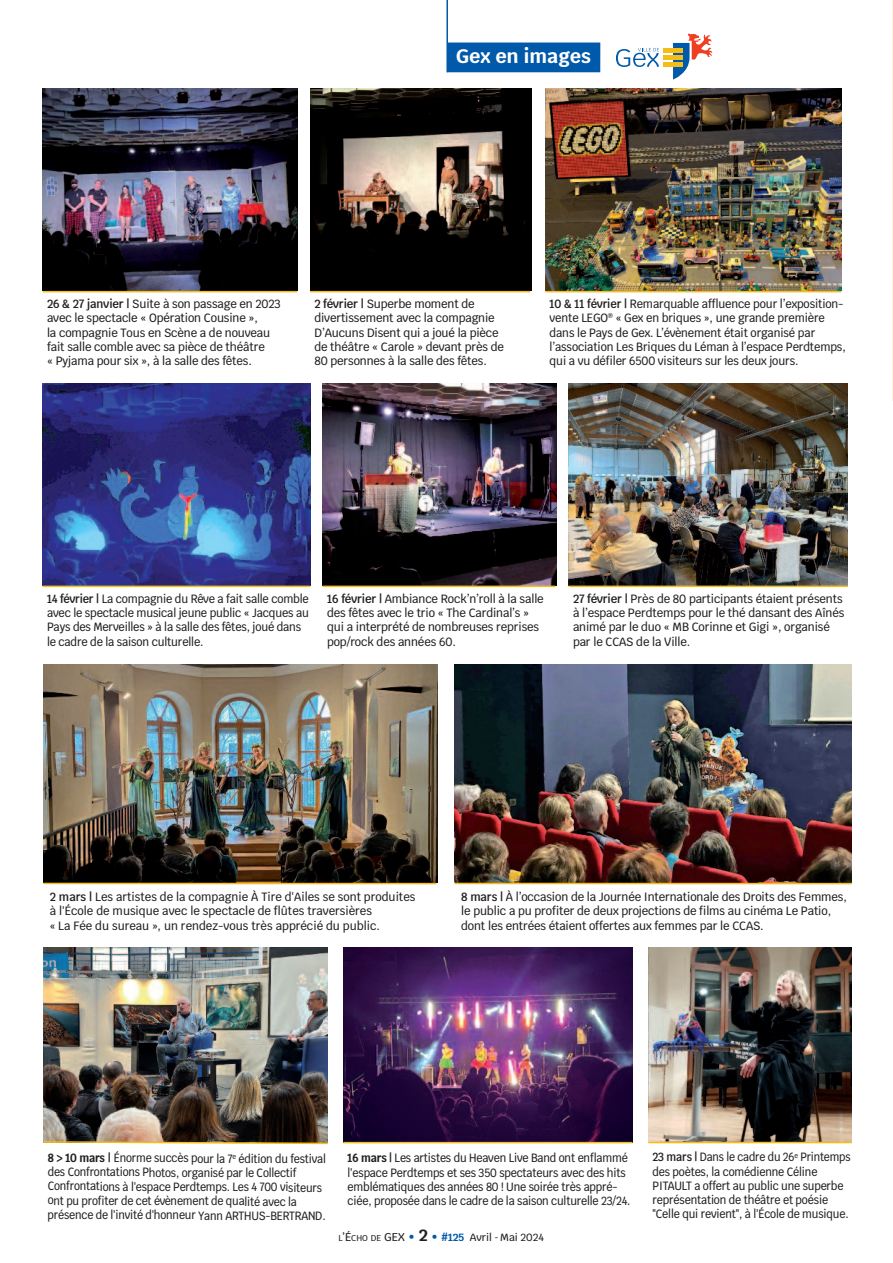
<style>
.page{position:relative;width:893px;height:1263px;background:#fff}
.page>*{position:absolute;margin:0;border:0;box-sizing:border-box;transform-origin:0 0}
.t1{font:700 19.5px "Krub";color:#fff}
.t2{font:500 12px/14.2px "Krub";letter-spacing:-.01em;color:#231f20;scale:.95 1}
.t3{font:500 12px/14.2px "Krub";letter-spacing:-.01em;color:#231f20;scale:.89 1}
.t4{font:500 12px/14.2px "Krub";letter-spacing:-.01em;color:#231f20;scale:.93 1}
.t5{font:500 12px/14.2px "Krub";letter-spacing:-.01em;color:#231f20;scale:.9 1}
.t6{font:500 12px/14.2px "Krub";letter-spacing:-.01em;color:#231f20;scale:.88 1}
.t7{font:500 12px/14.2px "Krub";letter-spacing:-.01em;color:#231f20;scale:.92 1}
.t8{font:500 10.5px "Krub";color:#231f20}
.s1{font-weight:600}
.s2{font-weight:700}
.s3{font-size:8.4px}
.s4{font-size:11.25px}
.s5{font-size:11.25px;color:#0159a9}
.s6{font-weight:700;font-size:16.5px}
.s7{font-weight:700;font-size:12px;color:#0159a9}
.s8{font-weight:700;color:#0159a9}
</style>
<div class="page">
<hr style="left:892px;top:0;width:1px;height:401px;background:#fcf3db">
<div style="left:447px;top:43px;width:153px;height:29px;background:#0159a9"></div>
<hr style="left:446px;top:0;width:2px;height:72px;background:#0159a9">
<div style="left:663px;top:55px;width:20px;height:5px;background:#f5bd17"></div>
<hr style="left:663px;top:48px;width:20px;height:4px;background:#f5bd17">
<div style="left:663px;top:62px;width:20px;height:5px;background:#f5bd17"></div>
<svg style="left:616px;top:48px;width:43px;height:19px"></svg>
<svg style="left:673px;top:34px;width:39px;height:46px"></svg>
<img style="left:43px;top:89px;width:254px;height:202px">
<img style="left:43px;top:665px;width:395px;height:218px">
<img style="left:310px;top:89px;width:221px;height:202px">
<img style="left:44px;top:947px;width:284px;height:193px">
<hr style="left:43px;top:883px;width:393px;height:1px;background:#f5bd17">
<img style="left:455px;top:665px;width:397px;height:218px">
<hr style="left:455px;top:883px;width:397px;height:1px;background:#f5bd17">
<hr style="left:43px;top:291px;width:254px;height:1px;background:#f5bd17">
<img style="left:545px;top:89px;width:297px;height:202px">
<hr style="left:310px;top:291px;width:220px;height:1px;background:#f5bd17">
<img style="left:43px;top:383px;width:267px;height:203px">
<img style="left:322px;top:383px;width:234px;height:203px">
<hr style="left:43px;top:586px;width:267px;height:1px;background:#f5bd17">
<img style="left:569px;top:383px;width:279px;height:203px">
<hr style="left:569px;top:586px;width:279px;height:1px;background:#f5bd17">
<hr style="left:323px;top:586px;width:233px;height:1px;background:#f5bd17">
<svg style="left:43px;top:1140px;width:285px;height:5px"></svg>
<img style="left:343px;top:947px;width:289px;height:195px">
<hr style="left:343px;top:1142px;width:289px;height:1px;background:#f5bd17">
<img style="left:648px;top:947px;width:204px;height:195px">
<hr style="left:648px;top:1142px;width:204px;height:1px;background:#f5bd17">
<hr style="left:545px;top:291px;width:296px;height:1px;background:#f5bd17">
<h1 class="t1" style="left:456px;top:45px;width:137px">Gex en images</h1>
<p class="t2" style="left:47px;top:297px;width:248px"><span class="s1">26 &amp; 27 janvier |</span> suite à son passage en 2023 avec le spectacle « Opération Cousine »,<br>la compagnie tous en scène a de nouveau fait salle comble avec sa pièce de théâtre<br>« Pyjama pour six », à la salle des fêtes.</p>
<p class="t2" style="left:314px;top:297px;width:201px"><span class="s1">2 février |</span> superbe moment de divertissement avec la compagnie<br>D’Aucuns Disent qui a joué la pièce de théâtre « Carole » devant près de<br>80 personnes à la salle des fêtes.</p>
<p class="t4" style="left:550px;top:297px;width:320px"><span class="s1">10 &amp; 11 février |</span> Remarquable affluence pour l’exposition&shy;vente LEGO<sup>®</sup> « Gex en briques », une grande première dans le Pays de Gex. L’évènement était organisé par l’association Les Briques du Léman à l’espace Perdtemps, qui a vu défiler 6500 visiteurs sur les deux jours.</p>
<p class="t7" style="left:47px;top:591px;width:286px"><span class="s1">14 février |</span> La compagnie du Rêve a fait salle comble avec le spectacle musical jeune public « Jacques au Pays des Merveilles » à la salle des fêtes, joué dans le cadre de la saison culturelle.</p>
<p class="t2" style="left:573px;top:591px;width:287px"><span class="s1">27 février |</span> Près de 80 participants étaient présents à l’espace Perdtemps pour le thé dansant des Aînés animé par le duo « MB Corinne et Gigi », organisé par le CCAs de la Ville.</p>
<p class="t2" style="left:327px;top:591px;width:230px"><span class="s1">16 février |</span> Ambiance Rock’n’roll à la salle des fêtes avec le trio « the Cardinal’s » qui a interprété de nombreuses reprises pop/rock des années 60.</p>
<p class="t2" style="left:50px;top:890px;width:386px"><span class="s1">2 mars |</span> Les artistes de la compagnie À tire d'Ailes se sont produites à l'École de musique avec le spectacle de flûtes traversières<br>« La Fée du sureau », un rendez-vous très apprécié du public.</p>
<p class="t2" style="left:461px;top:890px;width:407px"><span class="s1">8 mars |</span> À l’occasion de la Journée internationale des Droits des Femmes, le public a pu profiter de deux projections de films au cinéma Le Patio, dont les entrées étaient offertes aux femmes par le CCAs.</p>
<p class="t3" style="left:48px;top:1151px;width:314px"><span class="s2">8 &gt; 10 mars</span> <span class="s1">|</span> Énorme succès pour la 7<sup>e</sup> édition du festival des Confrontations Photos, organisé par le Collectif Confrontations à l'espace Perdtemps. Les 4 700 visiteurs ont pu profiter de cet évènement de qualité avec la présence de l'invité d'honneur Yann ARtHus-BERtRAnD.</p>
<p class="t5" style="left:348px;top:1151px;width:316px"><span class="s2">16 mars</span> <span class="s1">|</span> Les artistes du Heaven Live Band ont enflammé l'espace Perdtemps et ses 350 spectateurs avec des hits emblématiques des années 80 ! une soirée très appré&shy;ciée, proposée dans le cadre de la saison culturelle 23/24.</p>
<p class="t6" style="left:653px;top:1150px;width:227px"><span class="s1">23 mars |</span> Dans le cadre du 26<sup>e</sup> Printemps des poètes, la comédienne Céline PitAuLt a offert au public une superbe représentation de théâtre et poésie "Celle qui revient", à l'École de musique.</p>
<p class="t8" style="left:338px;top:1231px;width:207px"><span class="s3">L</span><span class="s4">’É</span><span class="s3">CHO DE</span> <span class="s4">GEX</span> <span class="s5">•</span> <span class="s6">2</span> <span class="s5">•</span> <span class="s7">#</span><span class="s8">125</span> Avril - Mai 2024</p>
</div>
